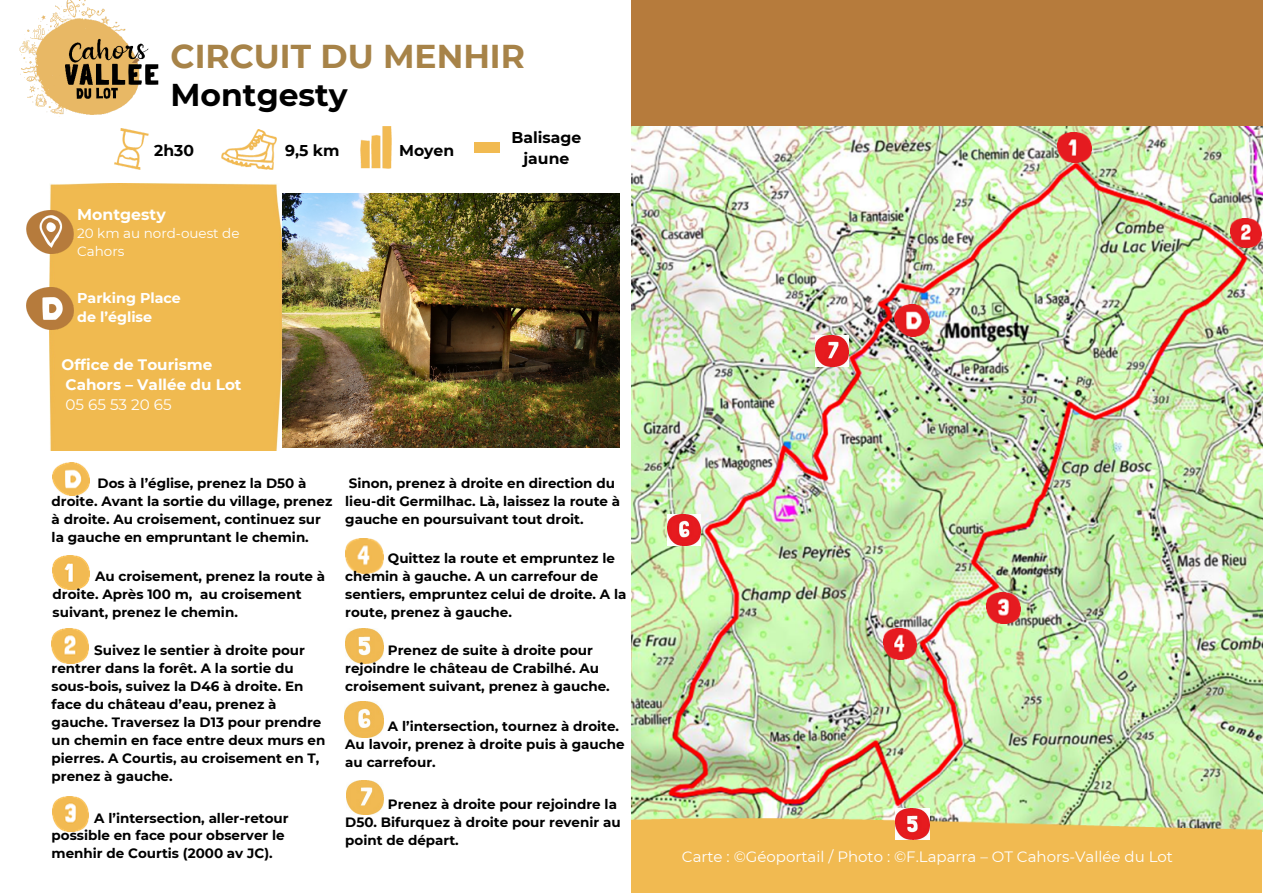
<style>
.page{position:relative;width:1263px;height:894px;background:#fff}
.page>*{position:absolute;margin:0;border:0;box-sizing:border-box;transform-origin:0 0}
.t1{font:700 33px "Montserrat";color:#a78348}
.t2{font:700 31.5px "Montserrat";color:#000}
.t3{font:700 15.75px "Montserrat";color:#fff}
.t4{font:700 15.6px "Montserrat";color:#000}
.t5{font:700 15.15px "Montserrat";color:#fff}
.t6{font:15.15px "Montserrat";color:#fff}
.t7{font:15px "Montserrat";color:#fff}
.t8{font:700 14.25px/19px "Montserrat";color:#fff}
.t9{font:700 13.5px/17.9px "Montserrat";color:#000}
.t10{font:13.5px/18px "Montserrat";color:#fff}
</style>
<div class="page">
<img style="left:19px;top:0;width:140px;height:170px">
<img style="left:474px;top:142px;width:25px;height:11px">
<img style="left:114px;top:129px;width:34px;height:40px">
<img style="left:221px;top:130px;width:55px;height:39px">
<img style="left:361px;top:127px;width:30px;height:41px">
<div style="left:50px;top:184px;width:233px;height:266px;background:#f0ba50"></div>
<img style="left:26px;top:287px;width:47px;height:43px">
<img style="left:26px;top:210px;width:47px;height:43px">
<img style="left:631px;top:0;width:631px;height:818px">
<div style="left:631px;top:818px;width:631px;height:74px;background:#f1ba51"></div>
<img style="left:53px;top:462px;width:37px;height:34px">
<img style="left:53px;top:555px;width:37px;height:34px">
<img style="left:52px;top:628px;width:37px;height:35px">
<img style="left:53px;top:796px;width:36px;height:35px">
<img style="left:345px;top:538px;width:38px;height:35px">
<img style="left:282px;top:194px;width:337px;height:253px">
<img style="left:1058px;top:132px;width:33px;height:31px">
<img style="left:1230px;top:218px;width:32px;height:30px">
<img style="left:987px;top:592px;width:34px;height:31px">
<img style="left:883px;top:628px;width:33px;height:31px">
<img style="left:896px;top:808px;width:33px;height:31px">
<img style="left:345px;top:628px;width:38px;height:35px">
<img style="left:895px;top:304px;width:35px;height:32px">
<img style="left:344px;top:701px;width:40px;height:36px">
<img style="left:347px;top:780px;width:37px;height:34px">
<img style="left:667px;top:514px;width:33px;height:31px">
<img style="left:815px;top:335px;width:34px;height:31px">
<p class="t1" style="left:171px;top:36px;width:356px">CIRCUIT DU MENHIR</p>
<p class="t2" style="left:171px;top:75px;width:179px">Montgesty</p>
<p class="t4" style="left:154px;top:141px;width:41px">2h30</p>
<p class="t4" style="left:285px;top:141px;width:56px">9,5 km</p>
<p class="t4" style="left:399px;top:141px;width:57px">Moyen</p>
<p class="t4" style="left:512px;top:128px;width:71px">Balisage</p>
<p class="t4" style="left:523px;top:149px;width:47px">jaune</p>
<p class="t3" style="left:77px;top:205px;width:90px">Montgesty</p>
<p class="t10" style="left:77px;top:224px;width:164px">20 km au nord-ouest de<br>Cahors</p>
<p class="t8" style="left:77px;top:288px;width:105px">Parking Place de l’église</p>
<p class="t5" style="left:62px;top:355px;width:152px">Office de Tourisme</p>
<p class="t5" style="left:66px;top:375px;width:177px">Cahors – Vallée du Lot</p>
<p class="t6" style="left:66px;top:395px;width:108px">05 65 53 20 65</p>
<p class="t9" style="left:52px;top:474px;width:282px;text-indent:46px">Dos à l’église, prenez la D50 à droite. Avant la sortie du village, prenez à droite. Au croisement, continuez sur la gauche en empruntant le chemin.</p>
<p class="t9" style="left:53px;top:567px;width:274px;text-indent:42px">Au croisement, prenez la route à droite. Après 100 m, au croisement suivant, prenez le chemin.</p>
<p class="t9" style="left:52px;top:641px;width:275px;text-indent:43px">Suivez le sentier à droite pour rentrer dans la forêt. A la sortie du sous-bois, suivez la D46 à droite. En face du château d’eau, prenez à gauche. Traversez la D13 pour prendre un chemin en face entre deux murs en pierres. A Courtis, au croisement en T, prenez à gauche.</p>
<p class="t9" style="left:52px;top:808px;width:239px;text-indent:43px">A l’intersection, aller-retour possible en face pour observer le menhir de Courtis (2000 av JC).</p>
<p class="t9" style="left:345px;top:474px;width:276px">Sinon, prenez à droite en direction du lieu-dit Germilhac. Là, laissez la route à gauche en poursuivant tout droit.</p>
<p class="t9" style="left:345px;top:549px;width:283px;text-indent:43px">Quittez la route et empruntez le chemin à gauche. A un carrefour de sentiers, empruntez celui de droite. A la route, prenez à gauche.</p>
<p class="t9" style="left:345px;top:641px;width:266px;text-indent:43px">Prenez de suite à droite pour rejoindre le château de Crabilhé. Au croisement suivant, prenez à gauche.</p>
<p class="t9" style="left:345px;top:716px;width:281px;text-indent:43px">A l’intersection, tournez à droite.<br>Au lavoir, prenez à droite puis à gauche au carrefour.</p>
<p class="t9" style="left:345px;top:795px;width:277px;text-indent:43px">Prenez à droite pour rejoindre la<br>D50. Bifurquez à droite pour revenir au point de départ.</p>
<p class="t7" style="left:682px;top:847px;width:493px">Carte : ©Géoportail / Photo : ©F.Laparra – OT Cahors-Vallée du Lot</p>
</div>
